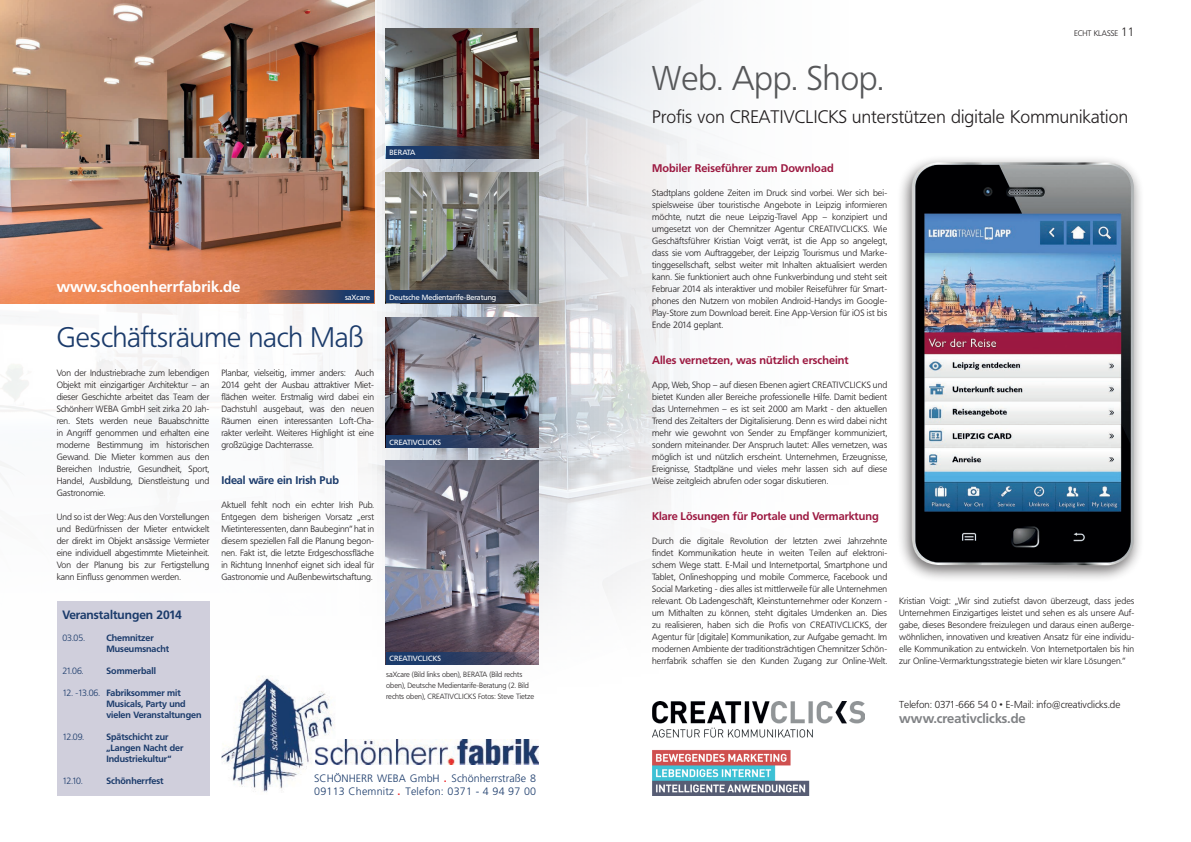
<style>
.page{position:relative;width:1191px;height:842px;background:#fff}
.page>*{position:absolute;margin:0;border:0;box-sizing:border-box;transform-origin:0 0}
.t1{font:300 34px "Frutiger BQ";letter-spacing:.005em;color:#57585a}
.t2{font:300 28px "Frutiger BQ";color:#1b3b6b}
.t3{font:300 18px "Frutiger BQ";letter-spacing:.01em;color:#231f20}
.t4{font:700 15px "Frutiger BQ";letter-spacing:.01em;color:#fff}
.t5{font:700 13px "Frutiger BQ";letter-spacing:.005em;color:#808285}
.t6{font:700 12px "Frutiger BQ";color:#1b3b6b}
.t7{font:700 11px "Frutiger BQ";letter-spacing:.005em;color:#9c1941}
.t8{font:700 11px "Frutiger BQ";color:#1b3b6b}
.t9{font:300 10.7px/12.7px "Frutiger";color:#1b3b6b}
.t10{font:300 10px "Frutiger BQ";letter-spacing:.005em;color:#231f20}
.t11{font:300 9px/12px "Frutiger BQ";color:#231f20;text-align:justify}
.t12{font:700 9px/11px "Frutiger BQ";color:#1b3b6b}
.t13{font:300 9px "Frutiger BQ";letter-spacing:-.04em;color:#1b3b6b}
.t14{font:300 8px "Frutiger BQ";color:#231f20}
.t15{font:300 7.5px/11px "Frutiger BQ";color:#231f20}
.t16{font:7.5px "Frutiger BQ";color:#fff}
.s1{font-weight:300}
.s2{font-weight:700;color:#ee3035}
.s3{font-size:12px}
</style>
<div class="page">
<img style="left:232px;top:777px;width:51px;height:15px">
<img style="left:0;top:0;width:715px;height:777px">
<img style="left:0;top:0;width:374px;height:303px">
<img style="left:386px;top:317px;width:153px;height:131px">
<img style="left:386px;top:28px;width:153px;height:131px">
<img style="left:386px;top:460px;width:153px;height:205px">
<img style="left:386px;top:173px;width:153px;height:130px">
<div style="left:57px;top:601px;width:152px;height:194px;background:#d0cfdc"></div>
<div style="left:897px;top:155px;width:247px;height:428px;background:#231f20;opacity:.65"></div>
<img style="left:911px;top:162px;width:222px;height:403px">
<img style="left:652px;top:701px;width:213px;height:94px">
<svg style="left:386px;top:146px;width:152px;height:13px;background:#2f3d57"></svg>
<svg style="left:386px;top:291px;width:152px;height:12px;background:#314460"></svg>
<svg style="left:256px;top:291px;width:118px;height:12px"></svg>
<svg style="left:386px;top:435px;width:152px;height:13px;background:#304163"></svg>
<svg style="left:386px;top:652px;width:152px;height:13px;background:#384466"></svg>
<h3 class="t4" style="left:57px;top:278px;width:185px">www.schoenherrfabrik.de</h3>
<p class="t16" style="left:389px;top:148px;width:28px">BERATA</p>
<p class="t16" style="left:345px;top:293px;width:26px">saXcare</p>
<p class="t16" style="left:389px;top:293px;width:108px">Deutsche Medientarife-Beratung</p>
<p class="t16" style="left:392px;top:289px;width:6px">...</p>
<h2 class="t2" style="left:57px;top:321px;width:308px">Geschäftsräume nach Maß</h2>
<p class="t11" style="left:57px;top:367px;width:154px">Von der Industriebrache zum lebendigen Objekt mit einzigartiger Architektur – an dieser Geschichte arbeitet das Team der Schönherr WEBA GmbH seit zirka 20 Jah&shy;ren. Stets werden neue Bauabschnitte in Angriff genommen und erhalten eine moderne Bestimmung im historischen Gewand. Die Mieter kommen aus den Bereichen Industrie, Gesundheit, Sport, Handel, Ausbildung, Dienstleistung und Gastronomie.</p>
<p class="t11" style="left:57px;top:511px;width:154px">Und so ist der Weg: Aus den Vorstellungen und Bedürfnissen der Mieter entwickelt der direkt im Objekt ansässige Vermieter eine individuell abgestimmte Mieteinheit.<br>Von der Planung bis zur Fertigstellung kann Einfluss genommen werden.</p>
<p class="t11" style="left:221px;top:367px;width:154px">Planbar, vielseitig, immer anders: Auch 2014 geht der Ausbau attraktiver Miet&shy;flächen weiter. Erstmalig wird dabei ein Dachstuhl ausgebaut, was den neuen Räumen einen interessanten Loft-Cha&shy;rakter verleiht. Weiteres Highlight ist eine großzügige Dachterrasse.</p>
<p class="t8" style="left:221px;top:473px;width:119px">Ideal wäre ein Irish Pub</p>
<p class="t11" style="left:221px;top:499px;width:154px">Aktuell fehlt noch ein echter Irish Pub.<br>Entgegen dem bisherigen Vorsatz „erst Mietinteressenten, dann Baubeginn“ hat in diesem speziellen Fall die Planung begon&shy;nen. Fakt ist, die letzte Erdgeschossfläche in Richtung Innenhof eignet sich ideal für Gastronomie und Außenbewirtschaftung.</p>
<p class="t16" style="left:389px;top:437px;width:53px">CREATIVCLICKS</p>
<h3 class="t6" style="left:62px;top:607px;width:121px">Veranstaltungen 2014</h3>
<p class="t13" style="left:62px;top:633px;width:24px">03.05.</p>
<p class="t12" style="left:106px;top:632px;width:64px">Chemnitzer<br>Museumsnacht</p>
<p class="t13" style="left:62px;top:666px;width:23px">21.06.</p>
<p class="t12" style="left:106px;top:665px;width:51px">Sommerball</p>
<p class="t12" style="left:106px;top:687px;width:97px;text-indent:-44px"><span class="s1">12. -13.06.</span> Fabriksommer mit<br>Musicals, Party und vielen Veranstaltungen</p>
<p class="t13" style="left:62px;top:732px;width:23px">12.09.</p>
<p class="t12" style="left:106px;top:731px;width:79px">Spätschicht zur „Langen Nacht der<br>Industriekultur“</p>
<p class="t13" style="left:62px;top:775px;width:22px">12.10.</p>
<p class="t12" style="left:106px;top:775px;width:59px">Schönherrfest</p>
<p class="t16" style="left:389px;top:654px;width:53px">CREATIVCLICKS</p>
<p class="t15" style="left:386px;top:669px;width:149px">saXcare (Bild links oben), BERATA (Bild rechts oben), Deutsche Medientarife-Beratung (2. Bild rechts oben), CREATIVCLICKS Fotos: Steve Tietze</p>
<p class="t9" style="left:314px;top:772px;width:223px">SCHÖNHERR WEBA GmbH <span class="s2">.</span> Schönherrstraße 8<br>09113 Chemnitz <span class="s2">.</span> Telefon: 0371 - 4 94 97 00</p>
<p class="t14" style="left:1074px;top:29px;width:62px">ECHT KLASSE <span class="s3">11</span></p>
<h1 class="t1" style="left:652px;top:59px;width:233px">Web. App. Shop.</h1>
<h3 class="t3" style="left:652px;top:107px;width:477px">Profis von CREATIVCLICKS unterstützen digitale Kommunikation</h3>
<p class="t7" style="left:652px;top:161px;width:183px">Mobiler Reiseführer zum Download</p>
<p class="t11" style="left:652px;top:187px;width:236px">Stadtplans goldene Zeiten im Druck sind vorbei. Wer sich bei&shy;spielsweise über touristische Angebote in Leipzig informieren möchte, nutzt die neue Leipzig-Travel App – konzipiert und umgesetzt von der Chemnitzer Agentur CREATIVCLICKS. Wie Geschäftsführer Kristian Voigt verrät, ist die App so angelegt, dass sie vom Auftraggeber, der Leipzig Tourismus und Marke&shy;tinggesellschaft, selbst weiter mit Inhalten aktualisiert werden kann. Sie funktioniert auch ohne Funkverbindung und steht seit Februar 2014 als interaktiver und mobiler Reiseführer für Smart&shy;phones den Nutzern von mobilen Android-Handys im Google-Play-Store zum Download bereit. Eine App-Version für iOS ist bis Ende 2014 geplant.</p>
<p class="t7" style="left:652px;top:353px;width:198px">Alles vernetzen, was nützlich erscheint</p>
<p class="t11" style="left:652px;top:379px;width:236px">App, Web, Shop – auf diesen Ebenen agiert CREATIVCLICKS und bietet Kunden aller Bereiche professionelle Hilfe. Damit bedient das Unternehmen – es ist seit 2000 am Markt - den aktuellen Trend des Zeitalters der Digitalisierung. Denn es wird dabei nicht mehr wie gewohnt von Sender zu Empfänger kommuniziert, sondern miteinander. Der Anspruch lautet: Alles vernetzen, was möglich ist und nützlich erscheint. Unternehmen, Erzeugnisse, Ereignisse, Stadtpläne und vieles mehr lassen sich auf diese Weise zeitgleich abrufen oder sogar diskutieren.</p>
<p class="t7" style="left:652px;top:509px;width:228px">Klare Lösungen für Portale und Vermarktung</p>
<p class="t11" style="left:652px;top:535px;width:236px">Durch die digitale Revolution der letzten zwei Jahrzehnte findet Kommunikation heute in weiten Teilen auf elektroni&shy;schem Wege statt. E-Mail und Internetportal, Smartphone und Tablet, Onlineshopping und mobile Commerce, Facebook und Social Marketing - dies alles ist mittlerweile für alle Unternehmen relevant. Ob Ladengeschäft, Kleinstunternehmer oder Konzern - um Mithalten zu können, steht digitales Umdenken an. Dies zu realisieren, haben sich die Profis von CREATIVCLICKS, der Agentur für [digitale] Kommunikation, zur Aufgabe gemacht. Im modernen Ambiente der traditionsträchtigen Chemnitzer Schön&shy;herrfabrik schaffen sie den Kunden Zugang zur Online-Welt.</p>
<p class="t11" style="left:899px;top:595px;width:236px">Kristian Voigt: „Wir sind zutiefst davon überzeugt, dass jedes Unternehmen Einzigartiges leistet und sehen es als unsere Auf&shy;gabe, dieses Besondere freizulegen und daraus einen außerge&shy;wöhnlichen, innovativen und kreativen Ansatz für eine individu&shy;elle Kommunikation zu entwickeln. Von Internetportalen bis hin zur Online-Vermarktungsstrategie bieten wir klare Lösungen.“</p>
<p class="t10" style="left:899px;top:699px;width:223px">Telefon: 0371-666 54 0 • E-Mail: info@creativclicks.de</p>
<h3 class="t5" style="left:899px;top:711px;width:128px">www.creativclicks.de</h3>
</div>
